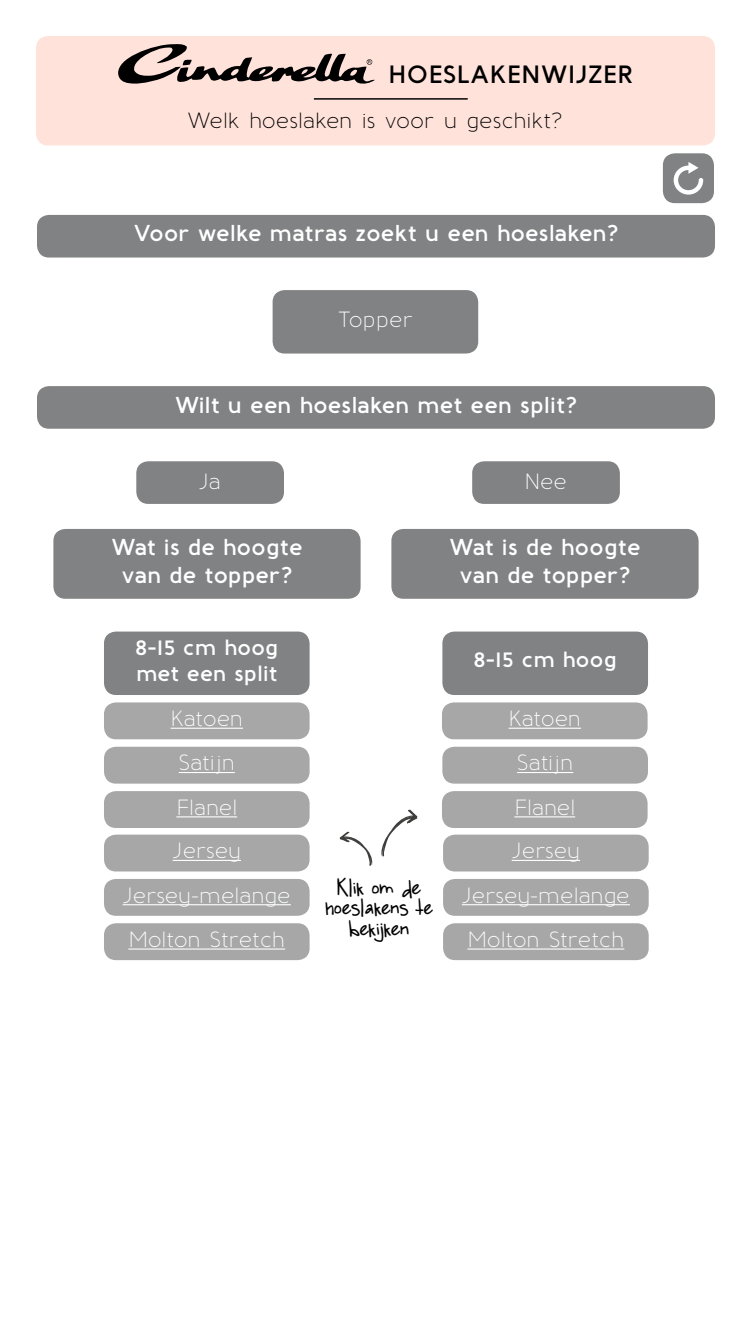
<style>
.page{position:relative;width:750px;height:1334px;background:#fff}
.page>*{position:absolute;margin:0;border:0;box-sizing:border-box;transform-origin:0 0}
.t1{font:600 25px "Baufra";color:#000}
.t2{font:600 23px/27.6px "Baufra";letter-spacing:-.015em;color:#fff;text-align:center}
.t3{font:22px/44.3px "Baufra";letter-spacing:-.01em;color:#fff;text-align:center}
.t4{font:600 22px/26.4px "Baufra";letter-spacing:-.005em;color:#fff}
.t5{font:22px "Baufra";letter-spacing:-.005em;color:#000}
.t6{font:17px/20.4px "DJB Snarky Bess";color:#000;text-align:center}
</style>
<div class="page">
<div style="left:104px;top:632px;width:206px;height:63px;background:#818283;border-radius:12px"></div>
<div style="left:442px;top:632px;width:206px;height:63px;background:#818283;border-radius:12px"></div>
<div style="left:104px;top:702px;width:206px;height:37px;background:#a7a7a8;border-radius:12px"></div>
<hr style="left:171px;top:728px;width:72px;height:1px;background:#fff">
<div style="left:104px;top:923px;width:206px;height:37px;background:#a7a7a8;border-radius:12px"></div>
<hr style="left:128px;top:948px;width:157px;height:2px;background:#fff">
<div style="left:442px;top:702px;width:206px;height:37px;background:#a7a7a8;border-radius:12px"></div>
<hr style="left:509px;top:728px;width:72px;height:1px;background:#fff">
<div style="left:443px;top:923px;width:206px;height:37px;background:#a7a7a8;border-radius:12px"></div>
<hr style="left:467px;top:948px;width:157px;height:2px;background:#fff">
<div style="left:443px;top:835px;width:206px;height:37px;background:#a7a7a8;border-radius:12px"></div>
<hr style="left:512px;top:860px;width:68px;height:1px;background:#fff">
<svg style="left:340px;top:832px;width:33px;height:34px"></svg>
<svg style="left:381px;top:809px;width:37px;height:48px"></svg>
<div style="left:273px;top:290px;width:205px;height:64px;background:#818283;border-radius:12px"></div>
<div style="left:37px;top:215px;width:678px;height:43px;background:#818283;border-radius:12px"></div>
<div style="left:36px;top:36px;width:679px;height:109px;background:#ffe3da;border-radius:12px"></div>
<hr style="left:314px;top:98px;width:154px;height:1px;background:#000">
<svg style="left:118px;top:44px;width:257px;height:40px"></svg>
<div style="left:37px;top:386px;width:678px;height:43px;background:#818283;border-radius:12px"></div>
<div style="left:136px;top:461px;width:148px;height:43px;background:#818283;border-radius:12px"></div>
<div style="left:391px;top:529px;width:308px;height:70px;background:#818283;border-radius:12px"></div>
<div style="left:53px;top:529px;width:308px;height:70px;background:#818283;border-radius:12px"></div>
<div style="left:472px;top:461px;width:148px;height:43px;background:#818283;border-radius:12px"></div>
<div style="left:663px;top:153px;width:51px;height:50px;background:#818283;border-radius:12px"></div>
<svg style="left:674px;top:162px;width:29px;height:33px"></svg>
<div style="left:104px;top:835px;width:206px;height:37px;background:#a7a7a8;border-radius:12px"></div>
<hr style="left:173px;top:860px;width:68px;height:1px;background:#fff">
<div style="left:104px;top:879px;width:206px;height:37px;background:#a7a7a8;border-radius:12px"></div>
<hr style="left:123px;top:904px;width:168px;height:1px;background:#fff">
<div style="left:443px;top:879px;width:206px;height:37px;background:#a7a7a8;border-radius:12px"></div>
<hr style="left:462px;top:904px;width:168px;height:1px;background:#fff">
<div style="left:104px;top:747px;width:206px;height:37px;background:#a7a7a8;border-radius:12px"></div>
<hr style="left:179px;top:772px;width:56px;height:1px;background:#fff">
<div style="left:442px;top:747px;width:206px;height:37px;background:#a7a7a8;border-radius:12px"></div>
<hr style="left:517px;top:772px;width:56px;height:1px;background:#fff">
<div style="left:104px;top:791px;width:206px;height:37px;background:#a7a7a8;border-radius:12px"></div>
<hr style="left:176px;top:816px;width:61px;height:1px;background:#fff">
<div style="left:442px;top:791px;width:206px;height:37px;background:#a7a7a8;border-radius:12px"></div>
<hr style="left:514px;top:816px;width:61px;height:1px;background:#fff">
<p class="t1" style="left:388px;top:65px;width:248px">HOESLAKENWIJZER</p>
<p class="t5" style="left:188px;top:112px;width:376px">Welk hoeslaken is voor u geschikt?</p>
<p class="t2" style="left:133px;top:222px;width:487px">Voor welke matras zoekt u een hoeslaken?</p>
<p class="t3" style="left:338px;top:299px;width:76px">Topper</p>
<p class="t2" style="left:175px;top:393px;width:404px">Wilt u een hoeslaken met een split?</p>
<p class="t3" style="left:199px;top:461px;width:23px">Ja</p>
<p class="t3" style="left:524px;top:461px;width:44px">Nee</p>
<p class="t2" style="left:111px;top:536px;width:193px">Wat is de hoogte van de topper?</p>
<p class="t2" style="left:449px;top:536px;width:193px">Wat is de hoogte van de topper?</p>
<p class="t4" style="left:135px;top:636px;width:145px">8-15 cm hoog met een split</p>
<p class="t4" style="left:474px;top:648px;width:145px">8-15 cm hoog</p>
<p class="t3" style="left:171px;top:698px;width:74px">Katoen</p>
<p class="t3" style="left:509px;top:698px;width:74px">Katoen</p>
<p class="t3" style="left:179px;top:742px;width:58px">Satijn</p>
<p class="t3" style="left:517px;top:742px;width:58px">Satijn</p>
<p class="t3" style="left:176px;top:787px;width:62px">Flanel</p>
<p class="t3" style="left:514px;top:787px;width:62px">Flanel</p>
<p class="t3" style="left:123px;top:830px;width:170px">Jersey<br>Jersey-melange</p>
<p class="t3" style="left:128px;top:919px;width:158px">Molton Stretch</p>
<p class="t6" style="left:326px;top:879px;width:109px">Klik om de hoeslakens te bekijken</p>
<p class="t3" style="left:512px;top:830px;width:70px">Jersey</p>
<p class="t3" style="left:462px;top:874px;width:170px">Jersey-melange</p>
<p class="t3" style="left:467px;top:919px;width:158px">Molton Stretch</p>
</div>
